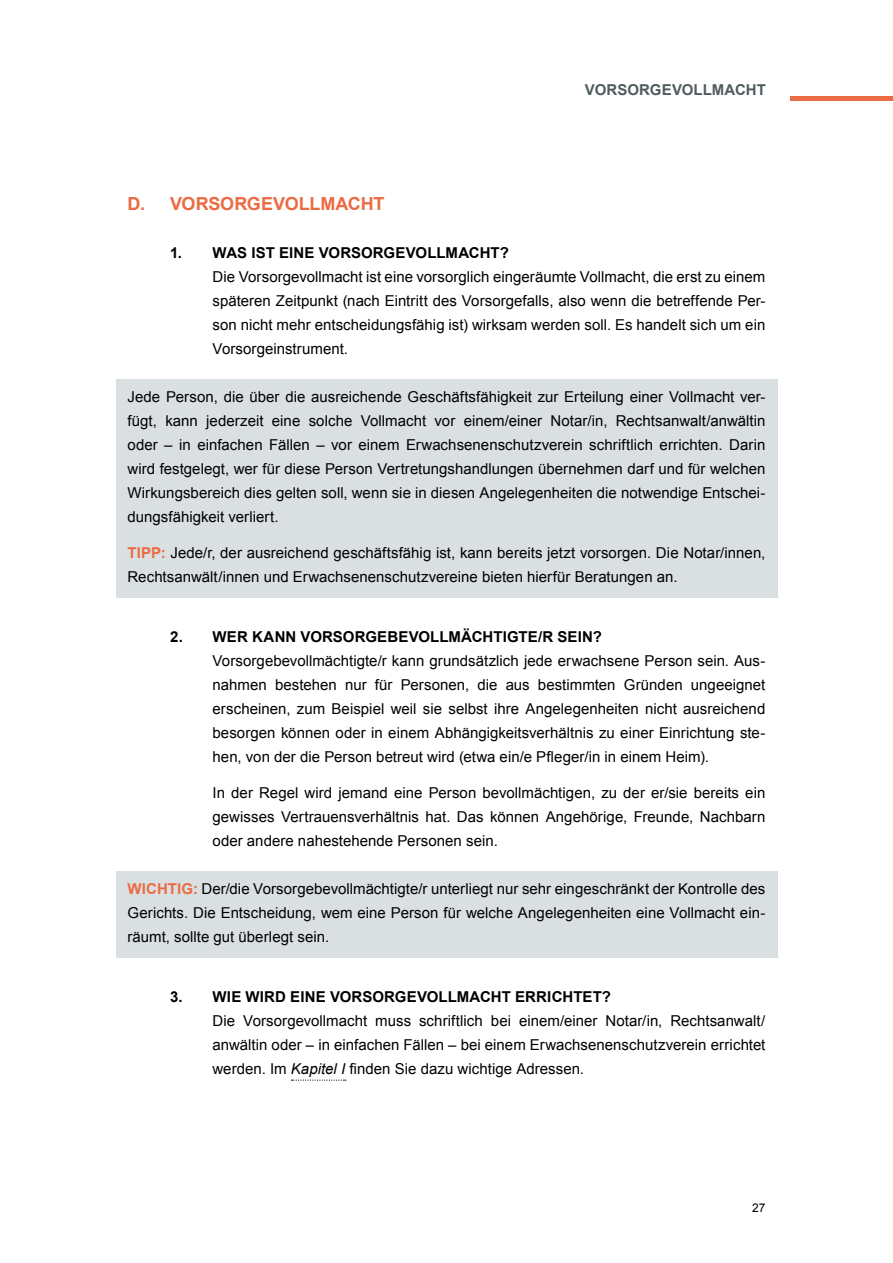
<style>
.page{position:relative;width:893px;height:1263px;background:#fff}
.page>*{position:absolute;margin:0;border:0;box-sizing:border-box;transform-origin:0 0}
.t1{font:700 18px "Arial";letter-spacing:-.01em;color:#eb6b42}
.t2{font:15px/24px "Arial";letter-spacing:.005em;color:#000;text-align:justify}
.t3{font:700 15px "Arial";letter-spacing:.01em;color:#000}
.t4{font:700 15px "Arial";letter-spacing:.01em;color:#505b5f}
.t5{font:12px "Arial";color:#000}
.s1{font-weight:700;color:#eb6b42}
.s2{font-style:italic}
</style>
<div class="page">
<hr style="left:791px;top:96px;width:102px;height:4px;background:#eb6b42">
<div style="left:116px;top:379px;width:661px;height:158px;background:#dadfe1"></div>
<div style="left:116px;top:535px;width:661px;height:62px;background:#dadfe1"></div>
<div style="left:116px;top:871px;width:661px;height:86px;background:#dadfe1"></div>
<svg style="left:292px;top:1079px;width:54px;height:2px"></svg>
<p class="t4" style="left:585px;top:80px;width:77px">VORSORGEV</p>
<p class="t4" style="left:682px;top:80px;width:23px">OLLMACH</p>
<p class="t4" style="left:757px;top:80px;width:11px">T</p>
<p class="t1" style="left:128px;top:192px;width:258px">D. VORSORGEVOLLMACHT</p>
<p class="t3" style="left:170px;top:243px;width:340px">1. WAS IST EINE VORSORGEVOLLMACHT?</p>
<p class="t2" style="left:213px;top:265px;width:554px">Die Vorsorgevollmacht ist eine vorsorglich eingeräumte Vollmacht, die erst zu einem späteren Zeitpunkt (nach Eintritt des Vorsorgefalls, also wenn die betreffende Per&shy;son nicht mehr entscheidungsfähig ist) wirksam werden soll. Es handelt sich um ein Vorsorgeinstrument.</p>
<p class="t2" style="left:128px;top:385px;width:639px">Jede Person, die über die ausreichende Geschäftsfähigkeit zur Erteilung einer Vollmacht ver&shy;fügt, kann jederzeit eine solche Vollmacht vor einem/einer Notar/in, Rechtsanwalt/anwältin oder – in einfachen Fällen – vor einem Erwachsenenschutzverein schriftlich errichten. Darin wird festgelegt, wer für diese Person Vertretungshandlungen übernehmen darf und für welchen Wirkungsbereich dies gelten soll, wenn sie in diesen Angelegenheiten die notwendige Entschei&shy;dungsfähigkeit verliert.</p>
<p class="t2" style="left:128px;top:541px;width:639px"><span class="s1">TIPP:</span> Jede/r, der ausreichend geschäftsfähig ist, kann bereits jetzt vorsorgen. Die Notar/innen,<br>Rechtsanwält/innen und Erwachsenenschutzvereine bieten hierfür Beratungen an.</p>
<p class="t3" style="left:170px;top:627px;width:433px">2. WER KANN VORSORGEBEVOLLMÄCHTIGTE/R SEIN?</p>
<p class="t2" style="left:213px;top:649px;width:554px">Vorsorgebevollmächtigte/r kann grundsätzlich jede erwachsene Person sein. Aus&shy;nahmen bestehen nur für Personen, die aus bestimmten Gründen ungeeignet erscheinen, zum Beispiel weil sie selbst ihre Angelegenheiten nicht ausreichend besorgen können oder in einem Abhängigkeitsverhältnis zu einer Einrichtung ste&shy;hen, von der die Person betreut wird (etwa ein/e Pfleger/in in einem Heim).</p>
<p class="t2" style="left:213px;top:781px;width:554px">In der Regel wird jemand eine Person bevollmächtigen, zu der er/sie bereits ein gewisses Vertrauensverhältnis hat. Das können Angehörige, Freunde, Nachbarn oder andere nahestehende Personen sein.</p>
<p class="t2" style="left:128px;top:877px;width:639px"><span class="s1">WICHTIG:</span> Der/die Vorsorgebevollmächtigte/r unterliegt nur sehr eingeschränkt der Kontrolle des Gerichts. Die Entscheidung, wem eine Person für welche Angelegenheiten eine Vollmacht ein&shy;räumt, sollte gut überlegt sein.</p>
<p class="t3" style="left:170px;top:987px;width:443px">3. WIE WIRD EINE VORSORGEVOLLMACHT ERRICHTET?</p>
<p class="t2" style="left:213px;top:1009px;width:554px">Die Vorsorgevollmacht muss schriftlich bei einem/einer Notar/in, Rechtsanwalt/ anwältin oder – in einfachen Fällen – bei einem Erwachsenenschutzverein errichtet werden. Im <span class="s2">Kapitel I</span> finden Sie dazu wichtige Adressen.</p>
<p class="t5" style="left:752px;top:1200px;width:15px">27</p>
</div>
